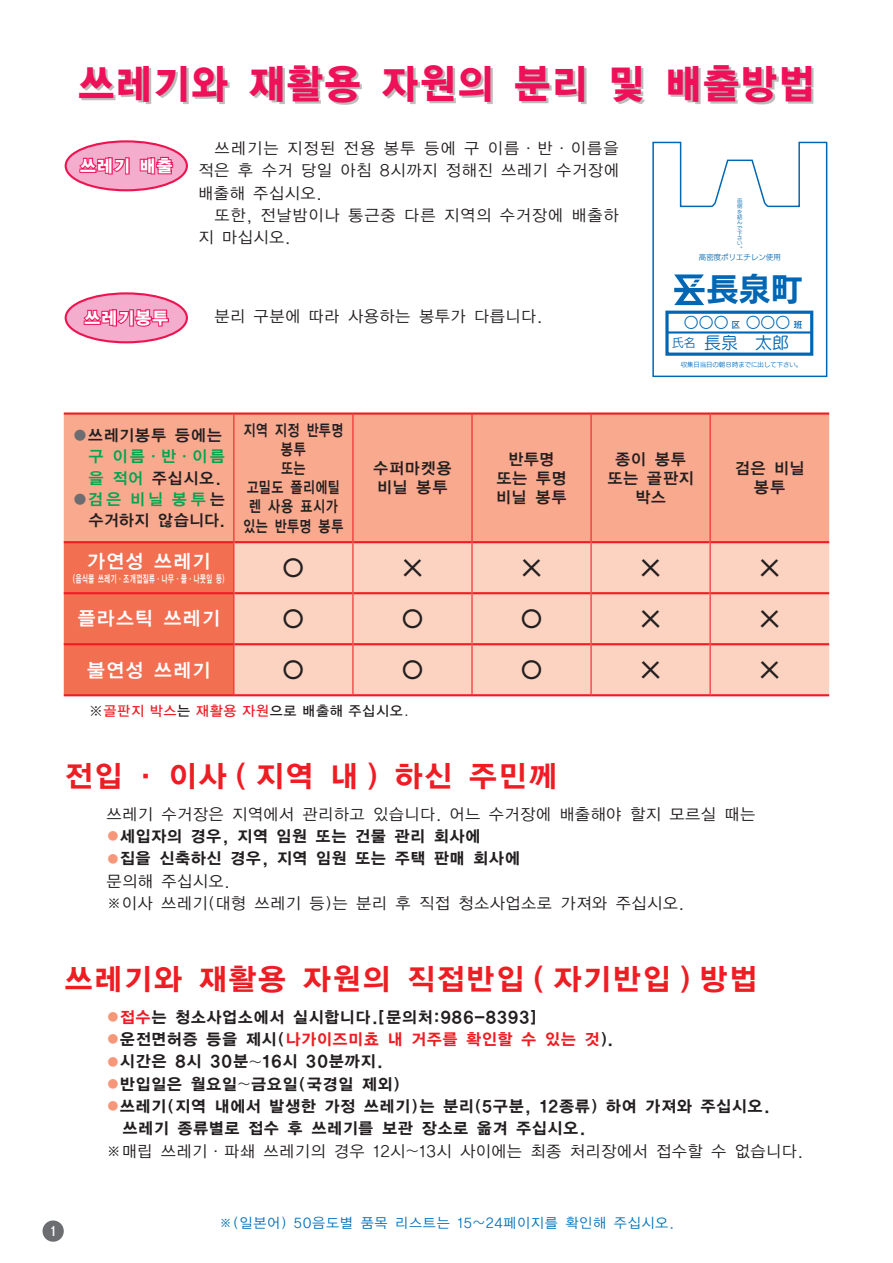
<style>
.page{position:relative;width:893px;height:1263px;background:#fff}
.page>*{position:absolute;margin:0;border:0;box-sizing:border-box;transform-origin:0 0}
.t1{font:40.35px "YD Gothic 160";letter-spacing:-.015em;color:#ee1059;scale:.95 1}
.t2{font:31.95px "New Rodin Pro B";color:#0166b3}
.t3{font:29.7px "YD Gothic 150";color:#ee1d23}
.t4{font:27.6px "YD Gothic 130";color:#231f20}
.t5{font:19.2px "YD Gothic 140";color:#fff}
.t6{font:16.95px "YD Gothic 160";color:#fff}
.t7{font:16.95px "Seurat Pro M";color:#0166b3}
.t8{font:15.9px/22.4px "YD Gothic 120";letter-spacing:-.015em;color:#231f20;text-align:justify}
.t9{font:15.9px/22.4px "YD Gothic 150";letter-spacing:-.015em;color:#231f20}
.t10{font:15.9px/19.2px "YD Gothic 140";letter-spacing:-.015em;color:#231f20}
.t11{font:15.9px/19.2px "YD Gothic 140";letter-spacing:-.015em;color:#231f20;text-align:center;scale:.8 1}
.t12{font:15.9px "YD Gothic 150";letter-spacing:-.015em;color:#ee1d23}
.t13{font:15.9px/22.4px "YD Gothic 120";letter-spacing:.01em;color:#231f20}
.t14{font:15.9px/19.2px "YD Gothic 140";letter-spacing:-.035em;color:#231f20;text-align:center}
.t15{font:14.85px "New Rodin Pro DB";color:#0166b3}
.t16{font:13.8px "YD Gothic 120";color:#0072bc}
.t17{font:13.8px "YD Gothic 130";color:#ee1d23}
.t18{font:700 13.8px "Futo Go B101 Pro";color:#fff}
.t19{font:10.65px "YD Gothic 140";color:#fff;scale:.6 1}
.t20{font:7.5px "New Rodin Pro M";color:#0166b3}
.t21{font:6.45px "New Rodin Pro M";color:#0166b3}
.t22{font:5.25px/5.2px "New Rodin Pro M";color:#0166b3;text-align:justify}
.s1{font-size:8.55px}
.s2{font-family:"New Rodin Pro M";font-size:11.7px}
.s3{color:#6c6d70}
.s4{color:#00a54f}
.s5{font-family:"Rodin CID M";color:#231f20}
.s6{color:#231f20}
.s7{font-size:13.8px;color:#f6977a}
.s8{color:#ee1d23}
.s9{font-family:"Rodin CID M";font-size:13.8px}
</style>
<div class="page">
<div style="left:43px;top:1220px;width:21px;height:22px;background:#6c6d70;border-radius:50%"></div>
<div style="left:81px;top:67px;width:784px;height:84px;background:#231f20;opacity:.3"></div>
<svg style="left:652px;top:141px;width:176px;height:237px"></svg>
<div style="left:66px;top:141px;width:121px;height:49px;background:#f5adce;border-radius:50%"></div>
<div style="left:65px;top:140px;width:123px;height:51px;border:2px solid #ed1450;border-radius:50%"></div>
<svg style="left:79px;top:157px;width:51px;height:18px"></svg>
<svg style="left:139px;top:156px;width:35px;height:19px"></svg>
<div style="left:66px;top:293px;width:121px;height:49px;background:#f5adce;border-radius:50%"></div>
<div style="left:65px;top:292px;width:123px;height:51px;border:2px solid #ed1450;border-radius:50%"></div>
<svg style="left:83px;top:309px;width:86px;height:18px"></svg>
<div style="left:64px;top:415px;width:765px;height:126px;background:#f8a98e"></div>
<div style="left:64px;top:543px;width:169px;height:151px;background:#f36f51"></div>
<div style="left:234px;top:543px;width:595px;height:151px;background:#fcd2c0"></div>
<hr style="left:64px;top:412px;width:170px;height:3px;background:#ee1d23">
<hr style="left:234px;top:412px;width:119px;height:3px;background:#ee1d23">
<hr style="left:353px;top:412px;width:119px;height:3px;background:#ee1d23">
<hr style="left:472px;top:412px;width:119px;height:3px;background:#ee1d23">
<hr style="left:591px;top:412px;width:119px;height:3px;background:#ee1d23">
<hr style="left:710px;top:412px;width:119px;height:3px;background:#ee1d23">
<hr style="left:64px;top:541px;width:169px;height:2px;background:#ee1d23">
<hr style="left:234px;top:541px;width:118px;height:2px;background:#ee1d23">
<hr style="left:353px;top:541px;width:118px;height:2px;background:#ee1d23">
<hr style="left:472px;top:541px;width:118px;height:2px;background:#ee1d23">
<hr style="left:592px;top:541px;width:118px;height:2px;background:#ee1d23">
<hr style="left:711px;top:541px;width:118px;height:2px;background:#ee1d23">
<hr style="left:64px;top:592px;width:169px;height:2px;background:#ee1d23">
<hr style="left:234px;top:592px;width:118px;height:2px;background:#ee1d23">
<hr style="left:353px;top:592px;width:118px;height:2px;background:#ee1d23">
<hr style="left:472px;top:592px;width:118px;height:2px;background:#ee1d23">
<hr style="left:592px;top:592px;width:118px;height:2px;background:#ee1d23">
<hr style="left:711px;top:592px;width:118px;height:2px;background:#ee1d23">
<hr style="left:64px;top:643px;width:169px;height:2px;background:#ee1d23">
<hr style="left:234px;top:643px;width:118px;height:2px;background:#ee1d23">
<hr style="left:353px;top:643px;width:118px;height:2px;background:#ee1d23">
<hr style="left:472px;top:643px;width:118px;height:2px;background:#ee1d23">
<hr style="left:592px;top:643px;width:118px;height:2px;background:#ee1d23">
<hr style="left:711px;top:643px;width:118px;height:2px;background:#ee1d23">
<hr style="left:233px;top:415px;width:1px;height:127px;background:#ee1d23">
<hr style="left:352px;top:415px;width:1px;height:127px;background:#ee1d23">
<hr style="left:471px;top:415px;width:1px;height:127px;background:#ee1d23">
<hr style="left:590px;top:415px;width:2px;height:127px;background:#ee1d23">
<hr style="left:233px;top:542px;width:1px;height:51px;background:#ee1d23">
<hr style="left:352px;top:542px;width:1px;height:51px;background:#ee1d23">
<hr style="left:471px;top:542px;width:1px;height:51px;background:#ee1d23">
<hr style="left:590px;top:542px;width:2px;height:51px;background:#ee1d23">
<hr style="left:233px;top:593px;width:1px;height:51px;background:#ee1d23">
<hr style="left:352px;top:593px;width:1px;height:51px;background:#ee1d23">
<hr style="left:471px;top:593px;width:1px;height:51px;background:#ee1d23">
<hr style="left:590px;top:593px;width:2px;height:51px;background:#ee1d23">
<hr style="left:233px;top:644px;width:1px;height:50px;background:#ee1d23">
<hr style="left:352px;top:644px;width:1px;height:50px;background:#ee1d23">
<hr style="left:471px;top:644px;width:1px;height:50px;background:#ee1d23">
<hr style="left:590px;top:644px;width:2px;height:50px;background:#ee1d23">
<hr style="left:710px;top:415px;width:1px;height:127px;background:#ee1d23">
<hr style="left:64px;top:694px;width:170px;height:2px;background:#ee1d23">
<hr style="left:234px;top:694px;width:119px;height:2px;background:#ee1d23">
<hr style="left:353px;top:694px;width:119px;height:2px;background:#ee1d23">
<hr style="left:472px;top:694px;width:119px;height:2px;background:#ee1d23">
<hr style="left:591px;top:694px;width:119px;height:2px;background:#ee1d23">
<hr style="left:710px;top:694px;width:119px;height:2px;background:#ee1d23">
<hr style="left:710px;top:542px;width:1px;height:51px;background:#ee1d23">
<hr style="left:710px;top:593px;width:1px;height:51px;background:#ee1d23">
<hr style="left:710px;top:644px;width:1px;height:50px;background:#ee1d23">
<h1 class="t1" style="left:77px;top:60px;width:779px">쓰레기와 재활용 자원의 분리 및 배출방법</h1>
<p class="t8" style="left:198px;top:137px;width:423px;text-indent:16px">쓰레기는 지정된 전용 봉투 등에 구 이름·반·이름을 적은 후 수거 당일 아침 8시까지 정해진 쓰레기 수거장에 배출해 주십시오.</p>
<p class="t13" style="left:198px;top:204px;width:423px;text-indent:16px">또한, 전날밤이나 통근중 다른 지역의 수거장에 배출하 지 마십시오.</p>
<p class="t6" style="left:80px;top:156px;width:95px">쓰레기 배출</p>
<p class="t22" style="left:737px;top:198px;width:7px">両側を結んで下さい。</p>
<p class="t20" style="left:699px;top:251px;width:83px">高密度ポリエチレン使用</p>
<p class="t6" style="left:84px;top:308px;width:87px">쓰레기봉투</p>
<p class="t8" style="left:214px;top:305px;width:330px">분리 구분에 따라 사용하는 봉투가 다릅니다.</p>
<h2 class="t2" style="left:707px;top:262px;width:97px">長泉町</h2>
<p class="t15" style="left:684px;top:310px;width:120px">○○○ <span class="s1">区</span> ○○○ <span class="s1">班</span></p>
<p class="t7" style="left:672px;top:332px;width:119px"><span class="s2">氏名</span> 長泉　太郎</p>
<p class="t21" style="left:681px;top:359px;width:123px">収集日当日の朝8時までに出して下さい。</p>
<p class="t10" style="left:88px;top:425px;width:139px;line-height:21.3px;text-indent:-16px"><span class="s3">●</span>쓰레기봉투 등에는 <span class="s4">구 이름·반·이름 을 적어</span> 주십시오.</p>
<p class="t10" style="left:72px;top:488px;width:155px;line-height:21.3px;text-align:right"><span class="s3">●</span><span class="s4">검은 비닐 봉투</span>는 수거하지 않습니다.</p>
<p class="t5" style="left:87px;top:550px;width:126px">가연성 쓰레기</p>
<p class="t19" style="left:73px;top:572px;width:254px">(음식물 쓰레기·조개껍질류·나무·풀·나뭇잎 등)</p>
<p class="t11" style="left:243px;top:420px;width:128px">지역 지정 반투명 봉투<br>또는<br>고밀도 폴리에틸 렌 사용 표시가 있는 반투명 봉투</p>
<p class="t10" style="left:373px;top:459px;width:81px">수퍼마켓용 비닐 봉투</p>
<p class="t14" style="left:496px;top:449px;width:73px">반투명 또는 투명 비닐 봉투</p>
<p class="t10" style="left:607px;top:449px;width:89px;text-align:center">종이 봉투 또는 골판지 박스</p>
<p class="t10" style="left:734px;top:459px;width:72px;text-align:center">검은 비닐 봉투</p>
<h3 class="t4" style="left:280px;top:552px;width:29px">○</h3>
<h3 class="t4" style="left:399px;top:552px;width:29px">×</h3>
<h3 class="t4" style="left:518px;top:552px;width:29px">×</h3>
<h3 class="t4" style="left:637px;top:552px;width:29px">×</h3>
<h3 class="t4" style="left:756px;top:552px;width:29px">×</h3>
<p class="t5" style="left:77px;top:608px;width:145px">플라스틱 쓰레기</p>
<h3 class="t4" style="left:280px;top:603px;width:29px">○</h3>
<h3 class="t4" style="left:399px;top:603px;width:29px">○</h3>
<h3 class="t4" style="left:518px;top:603px;width:29px">○</h3>
<h3 class="t4" style="left:637px;top:603px;width:29px">×</h3>
<h3 class="t4" style="left:756px;top:603px;width:29px">×</h3>
<p class="t5" style="left:87px;top:659px;width:126px">불연성 쓰레기</p>
<h3 class="t4" style="left:280px;top:654px;width:29px">○</h3>
<h3 class="t4" style="left:399px;top:654px;width:29px">○</h3>
<h3 class="t4" style="left:518px;top:654px;width:29px">○</h3>
<h3 class="t4" style="left:637px;top:654px;width:29px">×</h3>
<h3 class="t4" style="left:756px;top:654px;width:29px">×</h3>
<p class="t17" style="left:89px;top:703px;width:321px"><span class="s5">※</span>골판지 박스<span class="s6">는</span> 재활용 자원<span class="s6">으로 배출해 주십시오</span><span class="s5">.</span></p>
<h3 class="t3" style="left:64px;top:759px;width:495px">전입·이사(지역 내) 하신 주민께</h3>
<p class="t8" style="left:106px;top:803px;width:651px">쓰레기 수거장은 지역에서 관리하고 있습니다. 어느 수거장에 배출해야 할지 모르실 때는</p>
<p class="t9" style="left:106px;top:825px;width:376px"><span class="s7">●</span>세입자의 경우, 지역 임원 또는 건물 관리 회사에</p>
<p class="t9" style="left:106px;top:847px;width:416px"><span class="s7">●</span>집을 신축하신 경우, 지역 임원 또는 주택 판매 회사에</p>
<p class="t8" style="left:106px;top:870px;width:580px">문의해 주십시오.<br>※이사 쓰레기(대형 쓰레기 등)는 분리 후 직접 청소사업소로 가져와 주십시오.</p>
<h3 class="t3" style="left:64px;top:962px;width:696px">쓰레기와 재활용 자원의 직접반입 ( 자기반입 ) 방법</h3>
<p class="t9" style="left:106px;top:1006px;width:432px"><span class="s7">●</span><span class="s8">접수</span>는 청소사업소에서 실시합니다.[문의처:986-8393]</p>
<p class="t12" style="left:106px;top:1030px;width:509px"><span class="s7">●</span><span class="s6">운전면허증 등을 제시(</span>나가이즈미쵸 내 거주를 확인할 수 있는 것<span class="s6">).</span></p>
<p class="t9" style="left:106px;top:1050px;width:279px"><span class="s7">●</span>시간은 8시 30분<span class="s9">〜</span>16시 30분까지.</p>
<p class="t9" style="left:106px;top:1073px;width:296px"><span class="s7">●</span>반입일은 월요일<span class="s9">〜</span>금요일(국경일 제외)</p>
<p class="t9" style="left:122px;top:1095px;width:650px;text-indent:-16px"><span class="s7">●</span>쓰레기(지역 내에서 발생한 가정 쓰레기)는 분리(5구분, 12종류) 하여 가져와 주십시오. 쓰레기 종류별로 접수 후 쓰레기를 보관 장소로 옮겨 주십시오.</p>
<p class="t8" style="left:106px;top:1140px;width:699px">※매립 쓰레기·파쇄 쓰레기의 경우 12시<span class="s9">〜</span>13시 사이에는 최종 처리장에서 접수할 수 없습니다.</p>
<p class="t18" style="left:50px;top:1220px;width:8px">1</p>
<p class="t16" style="left:219px;top:1215px;width:457px">※(일본어) 50음도별 품목 리스트는 15~24페이지를 확인해 주십시오.</p>
</div>
